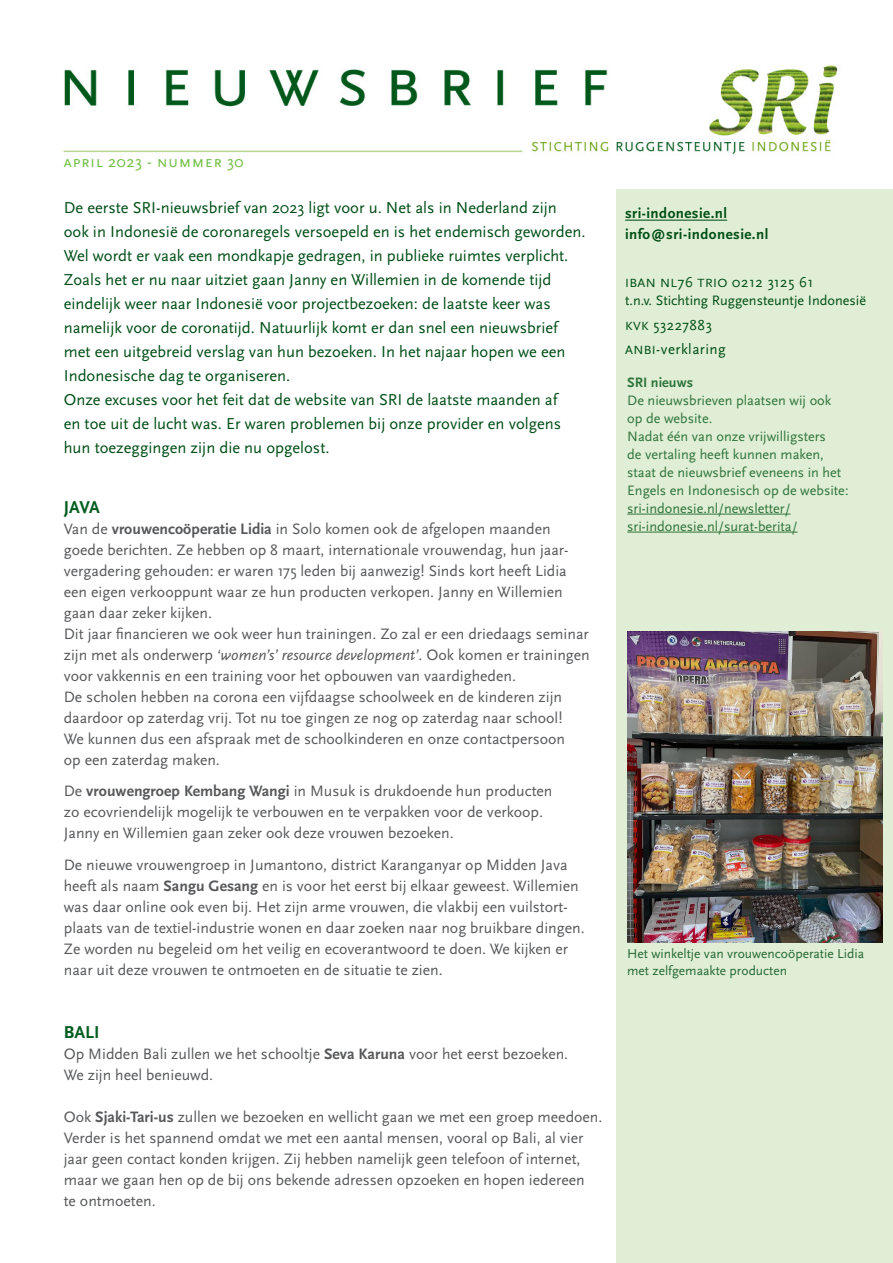
<style>
.page{position:relative;width:893px;height:1263px;background:#fff}
.page>*{position:absolute;margin:0;border:0;box-sizing:border-box;transform-origin:0 0}
.t1{font:700 18px "Scala Sans Pro";color:#015c20}
.t2{font:16.5px/24px "Scala Sans Pro";color:#004e16}
.t3{font:16.5px "Scala Sans Pro";letter-spacing:.03em;color:#71bf44}
.t4{font:15.75px/21px "Scala Sans Pro";color:#57585a}
.t5{font:15px "Scala Sans Pro";letter-spacing:.03em;color:#004e16}
.t6{font:700 15px "Scala Sans Pro";letter-spacing:.03em;color:#004e16}
.t7{font:14.25px "Scala Sans Pro";color:#2f743d}
.t8{font:14.25px "Scala Sans Pro";color:#004e16}
.t9{font:700 14.25px "Scala Sans Pro";color:#2f743d}
.t10{font:13.5px "Scala Sans Pro";color:#266835}
.s1{font-weight:700}
.s2{font-style:italic}
.s3{font-size:12.3px}
</style>
<div class="page">
<img style="left:63px;top:65px;width:775px;height:91px">
<div style="left:617px;top:189px;width:276px;height:1074px;background:#dfeed4"></div>
<hr style="left:625px;top:220px;width:102px;height:1px;background:#004e16">
<hr style="left:627px;top:514px;width:163px;height:1px;background:#2f743d">
<hr style="left:627px;top:532px;width:170px;height:1px;background:#2f743d">
<img style="left:627px;top:631px;width:255px;height:312px">
<p class="t3" style="left:64px;top:152px;width:182px">april 2023 - nummer 30</p>
<p class="t2" style="left:64px;top:196px;width:495px">De eerste SRI-nieuwsbrief van 2023 ligt voor u. Net als in Nederland zijn</p>
<p class="t2" style="left:64px;top:220px;width:523px">ook in Indonesië de coronaregels versoepeld en is het endemisch geworden.<br>Wel wordt er vaak een mondkapje gedragen, in publieke ruimtes verplicht.<br>Zoals het er nu naar uitziet gaan Janny en Willemien in de komende tijd</p>
<p class="t2" style="left:64px;top:292px;width:488px">eindelijk weer naar Indonesië voor projectbezoeken: de laatste keer was</p>
<p class="t2" style="left:64px;top:316px;width:496px">namelijk voor de coronatijd. Natuurlijk komt er dan snel een nieuwsbrief</p>
<p class="t2" style="left:64px;top:340px;width:503px">met een uitgebreid verslag van hun bezoeken. In het najaar hopen we een</p>
<p class="t2" style="left:64px;top:364px;width:228px">Indonesische dag te organiseren.</p>
<p class="t2" style="left:64px;top:388px;width:495px">Onze excuses voor het feit dat de website van SRI de laatste maanden af</p>
<p class="t2" style="left:64px;top:412px;width:499px">en toe uit de lucht was. Er waren problemen bij onze provider en volgens</p>
<p class="t2" style="left:64px;top:436px;width:267px">hun toezeggingen zijn die nu opgelost.</p>
<p class="t1" style="left:64px;top:496px;width:38px">JAVA</p>
<p class="t4" style="left:64px;top:518px;width:488px">Van de <span class="s1">vrouwencoöperatie Lidia</span> in Solo komen ook de afgelopen maanden</p>
<p class="t4" style="left:64px;top:539px;width:506px">goede berichten. Ze hebben op 8 maart, internationale vrouwendag, hun jaar-</p>
<p class="t4" style="left:64px;top:560px;width:504px">vergadering gehouden: er waren 175 leden bij aanwezig! Sinds kort heeft Lidia</p>
<p class="t4" style="left:64px;top:581px;width:500px">een eigen verkooppunt waar ze hun producten verkopen. Janny en Willemien</p>
<p class="t4" style="left:64px;top:602px;width:150px">gaan daar zeker kijken.</p>
<p class="t4" style="left:64px;top:623px;width:528px;text-align:justify">Dit jaar financieren we ook weer hun trainingen. Zo zal er een driedaags seminar zijn met als onderwerp <span class="s2">‘women’s’ resource development’</span>. Ook komen er trainingen voor vakkennis en een training voor het opbouwen van vaardigheden.</p>
<p class="t4" style="left:64px;top:686px;width:500px">De scholen hebben na corona een vijfdaagse schoolweek en de kinderen zijn</p>
<p class="t4" style="left:64px;top:707px;width:500px">daardoor op zaterdag vrij. Tot nu toe gingen ze nog op zaterdag naar school!</p>
<p class="t4" style="left:64px;top:728px;width:503px">We kunnen dus een afspraak met de schoolkinderen en onze contactpersoon</p>
<p class="t4" style="left:64px;top:749px;width:158px">op een zaterdag maken.</p>
<p class="t4" style="left:64px;top:780px;width:490px">De <span class="s1">vrouwengroep Kembang Wangi</span> in Musuk is drukdoende hun producten</p>
<p class="t4" style="left:64px;top:801px;width:481px">zo ecovriendelijk mogelijk te verbouwen en te verpakken voor de verkoop.</p>
<p class="t4" style="left:64px;top:822px;width:391px">Janny en Willemien gaan zeker ook deze vrouwen bezoeken.</p>
<p class="t4" style="left:64px;top:854px;width:505px">De nieuwe vrouwengroep in Jumantono, district Karanganyar op Midden Java</p>
<p class="t4" style="left:64px;top:875px;width:516px">heeft als naam <span class="s1">Sangu Gesang</span> en is voor het eerst bij elkaar geweest. Willemien was daar online ook even bij. Het zijn arme vrouwen, die vlakbij een vuilstort-</p>
<p class="t4" style="left:64px;top:917px;width:522px">plaats van de textiel-industrie wonen en daar zoeken naar nog bruikbare dingen.</p>
<p class="t4" style="left:64px;top:938px;width:506px">Ze worden nu begeleid om het veilig en ecoverantwoord te doen. We kijken er</p>
<p class="t4" style="left:64px;top:959px;width:380px">naar uit deze vrouwen te ontmoeten en de situatie te zien.</p>
<p class="t1" style="left:64px;top:1021px;width:37px">BALI</p>
<p class="t4" style="left:64px;top:1043px;width:506px">Op Midden Bali zullen we het schooltje <span class="s1">Seva Karuna</span> voor het eerst bezoeken.</p>
<p class="t4" style="left:64px;top:1064px;width:151px">We zijn heel benieuwd.</p>
<p class="t4" style="left:64px;top:1106px;width:540px">Ook <span class="s1">Sjaki-Tari-us</span> zullen we bezoeken en wellicht gaan we met een groep meedoen.</p>
<p class="t4" style="left:64px;top:1127px;width:522px">Verder is het spannend omdat we met een aantal mensen, vooral op Bali, al vier jaar geen contact konden krijgen. Zij hebben namelijk geen telefoon of internet, maar we gaan hen op de bij ons bekende adressen opzoeken en hopen iedereen</p>
<p class="t4" style="left:64px;top:1190px;width:93px">te ontmoeten.</p>
<p class="t6" style="left:625px;top:205px;width:104px">sri-indonesie.nl</p>
<p class="t6" style="left:625px;top:226px;width:145px">info@sri-indonesie.nl</p>
<p class="t5" style="left:625px;top:274px;width:190px"><span class="s3">IBAN NL</span>76 <span class="s3">TRIO</span> 0212 3125 61</p>
<p class="t8" style="left:625px;top:293px;width:243px">t.n.v. Stichting Ruggensteuntje Indonesië</p>
<p class="t5" style="left:625px;top:316px;width:88px"><span class="s3">KVK</span> 53227883</p>
<p class="t5" style="left:625px;top:340px;width:102px"><span class="s3">ANBI</span>-verklaring</p>
<p class="t9" style="left:627px;top:374px;width:67px">SRI nieuws</p>
<p class="t7" style="left:627px;top:392px;width:206px">De nieuwsbrieven plaatsen wij ook</p>
<p class="t7" style="left:627px;top:410px;width:87px">op de website.</p>
<p class="t7" style="left:627px;top:428px;width:200px">Nadat één van onze vrijwilligsters</p>
<p class="t7" style="left:627px;top:446px;width:198px">de vertaling heeft kunnen maken,</p>
<p class="t7" style="left:627px;top:464px;width:216px">staat de nieuwsbrief eveneens in het</p>
<p class="t7" style="left:627px;top:482px;width:223px">Engels en Indonesisch op de website:</p>
<p class="t7" style="left:627px;top:500px;width:165px">sri-indonesie.nl/newsletter/</p>
<p class="t7" style="left:627px;top:518px;width:172px">sri-indonesie.nl/surat-berita/</p>
<p class="t10" style="left:627px;top:946px;width:239px">Het winkeltje van vrouwencoöperatie Lidia</p>
<p class="t10" style="left:627px;top:962px;width:161px">met zelfgemaakte producten</p>
</div>
